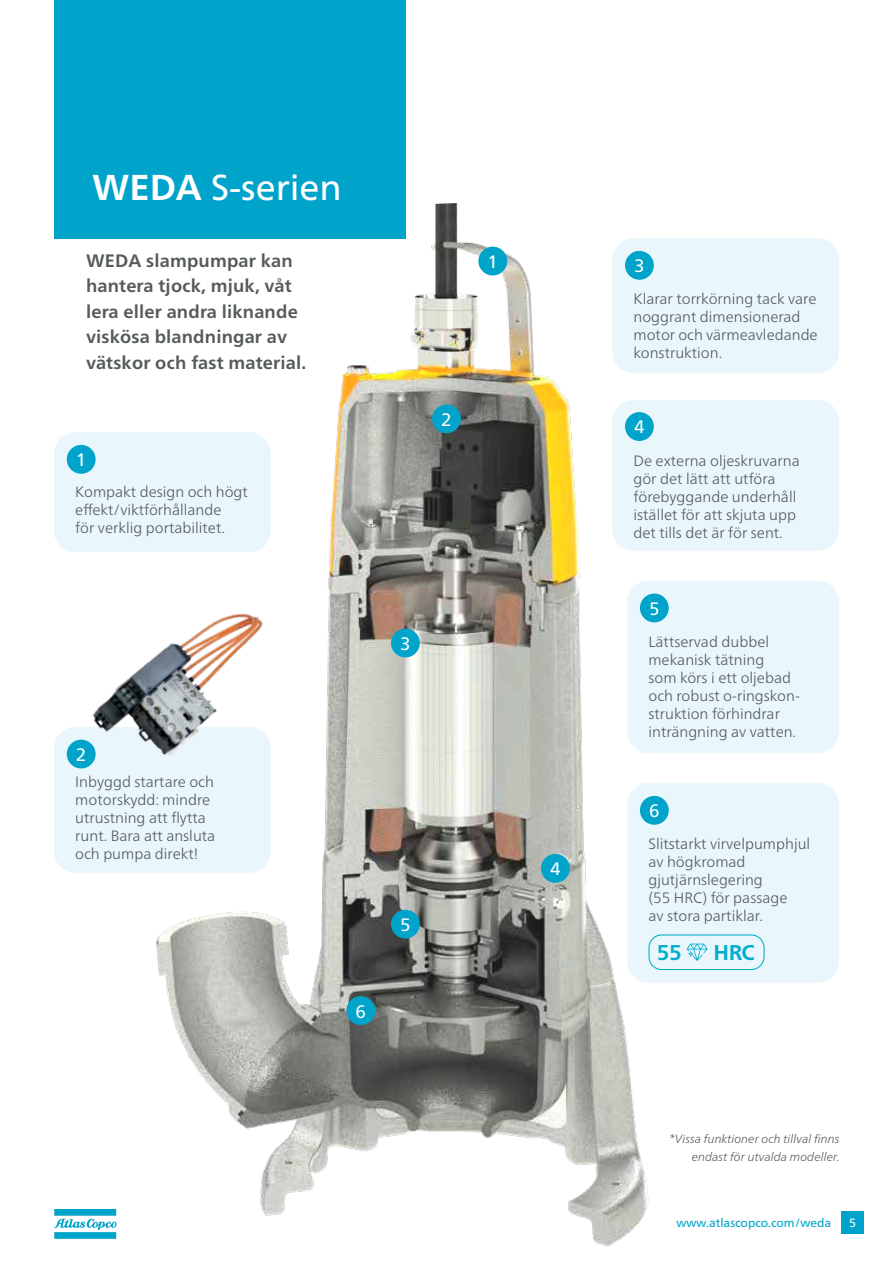
<style>
.page{position:relative;width:893px;height:1263px;background:#fff}
.page>*{position:absolute;margin:0;border:0;box-sizing:border-box;transform-origin:0 0}
.Part_Number_-_Blue_-_Back{font:36px "Neue Frutiger World";color:#fff}
.t1{font:700 21.45px "Neue Frutiger World";color:#00adcd}
.BODY_TEXT{font:700 18px/25.5px "Neue Frutiger World";letter-spacing:.01em;color:#555a5c}
.Part_Number_-_Blue_-_Back-2{font:18px "Neue Frutiger World";color:#fff}
.BODY_TEXT-2{font:300 15px/18px "Neue Frutiger World";color:#555a5c}
.BODY_TEXT-3{font:italic 300 12px/18px "Neue Frutiger World";color:#555a5c;text-align:right}
.t2{font:12px "Neue Frutiger World";color:#00a4ca}
.t3{font:12px "Neue Frutiger World";color:#fff}
.s1{font-weight:700}
</style>
<div class="page">
<svg style="left:54px;top:1209px;width:63px;height:30px"></svg>
<div style="left:841px;top:1211px;width:23px;height:23px;background:#00a4ca"></div>
<img style="left:145px;top:192px;width:504px;height:1055px">
<div style="left:54px;top:0;width:351px;height:238px;background:#00a4ca"></div>
<div style="left:478px;top:247px;width:29px;height:28px;background:#00a4ca;border-radius:50%"></div>
<div style="left:432px;top:404px;width:29px;height:29px;background:#00a4ca;border-radius:50%"></div>
<div style="left:391px;top:629px;width:29px;height:28px;background:#00a4ca;border-radius:50%"></div>
<div style="left:541px;top:854px;width:29px;height:29px;background:#00a4ca;border-radius:50%"></div>
<div style="left:391px;top:910px;width:29px;height:28px;background:#00a4ca;border-radius:50%"></div>
<div style="left:346px;top:996px;width:29px;height:29px;background:#00a4ca;border-radius:50%"></div>
<div style="left:612px;top:400px;width:227px;height:151px;background:#e9f7fc;border-radius:21px"></div>
<div style="left:625px;top:412px;width:29px;height:29px;background:#00a4ca;border-radius:50%"></div>
<div style="left:54px;top:432px;width:217px;height:120px;background:#e9f7fc;border-radius:21px"></div>
<div style="left:67px;top:445px;width:29px;height:29px;background:#00a4ca;border-radius:50%"></div>
<div style="left:612px;top:238px;width:227px;height:135px;background:#e9f7fc;border-radius:21px"></div>
<div style="left:625px;top:251px;width:29px;height:29px;background:#00a4ca;border-radius:50%"></div>
<div style="left:627px;top:581px;width:212px;height:172px;background:#e9f7fc;border-radius:21px"></div>
<div style="left:640px;top:593px;width:29px;height:29px;background:#00a4ca;border-radius:50%"></div>
<div style="left:54px;top:727px;width:217px;height:146px;background:#e9f7fc;border-radius:21px"></div>
<div style="left:67px;top:740px;width:29px;height:28px;background:#00a4ca;border-radius:50%"></div>
<img style="left:77px;top:603px;width:249px;height:174px">
<div style="left:627px;top:783px;width:212px;height:200px;background:#e9f7fc;border-radius:21px"></div>
<div style="left:640px;top:796px;width:29px;height:29px;background:#00a4ca;border-radius:50%"></div>
<div style="left:648px;top:934px;width:117px;height:36px;border:1px solid #00adcd;border-radius:13px"></div>
<svg style="left:687px;top:944px;width:20px;height:17px"></svg>
<p class="Part_Number_-_Blue_-_Back" style="left:92px;top:159px;width:251px"><span class="s1">WEDA</span> S-serien</p>
<p class="BODY_TEXT" style="left:86px;top:247px;width:222px">WEDA slampumpar kan hantera tjock, mjuk, våt lera eller andra liknande viskösa blandningar av vätskor och fast material.</p>
<p class="Part_Number_-_Blue_-_Back-2" style="left:76px;top:446px;width:12px">1</p>
<p class="BODY_TEXT-2" style="left:75px;top:483px;width:174px">Kompakt design och högt effekt/viktförhållande<br>för verklig portabilitet.</p>
<p class="Part_Number_-_Blue_-_Back-2" style="left:488px;top:248px;width:12px">1</p>
<p class="Part_Number_-_Blue_-_Back-2" style="left:441px;top:405px;width:12px">2</p>
<p class="Part_Number_-_Blue_-_Back-2" style="left:76px;top:740px;width:12px">2</p>
<p class="BODY_TEXT-2" style="left:75px;top:773px;width:142px">Inbyggd startare och motorskydd: mindre utrustning att flytta runt. Bara att ansluta och pumpa direkt!</p>
<p class="Part_Number_-_Blue_-_Back-2" style="left:400px;top:629px;width:12px">3</p>
<p class="Part_Number_-_Blue_-_Back-2" style="left:356px;top:997px;width:12px">6</p>
<p class="Part_Number_-_Blue_-_Back-2" style="left:400px;top:911px;width:12px">5</p>
<p class="Part_Number_-_Blue_-_Back-2" style="left:550px;top:855px;width:12px">4</p>
<p class="Part_Number_-_Blue_-_Back-2" style="left:634px;top:252px;width:12px">3</p>
<p class="BODY_TEXT-2" style="left:633px;top:290px;width:186px">Klarar torrkörning tack vare noggrant dimensionerad motor och värmeavledande konstruktion.</p>
<p class="Part_Number_-_Blue_-_Back-2" style="left:634px;top:413px;width:12px">4</p>
<p class="BODY_TEXT-2" style="left:633px;top:452px;width:168px">De externa oljeskruvarna gör det lätt att utföra förebyggande underhåll istället för att skjuta upp det tills det är för sent.</p>
<p class="Part_Number_-_Blue_-_Back-2" style="left:649px;top:594px;width:12px">5</p>
<p class="BODY_TEXT-2" style="left:648px;top:633px;width:153px">Lättservad dubbel mekanisk tätning<br>som körs i ett oljebad och robust o-ringskon&shy;struktion förhindrar inträngning av vatten.</p>
<p class="Part_Number_-_Blue_-_Back-2" style="left:649px;top:797px;width:12px">6</p>
<p class="BODY_TEXT-2" style="left:648px;top:835px;width:163px">Slitstarkt virvelpumphjul av högkromad gjutjärnslegering<br>(55 HRC) för passage<br>av stora partiklar.</p>
<p class="t1" style="left:657px;top:933px;width:27px">55</p>
<p class="t1" style="left:713px;top:933px;width:43px">HRC</p>
<p class="BODY_TEXT-3" style="left:669px;top:1129px;width:172px">*Vissa funktioner och tillval finns endast för utvalda modeller.</p>
<p class="t2" style="left:676px;top:1213px;width:156px">www.atlascopco.com/weda</p>
<p class="t3" style="left:849px;top:1214px;width:8px">5</p>
</div>
